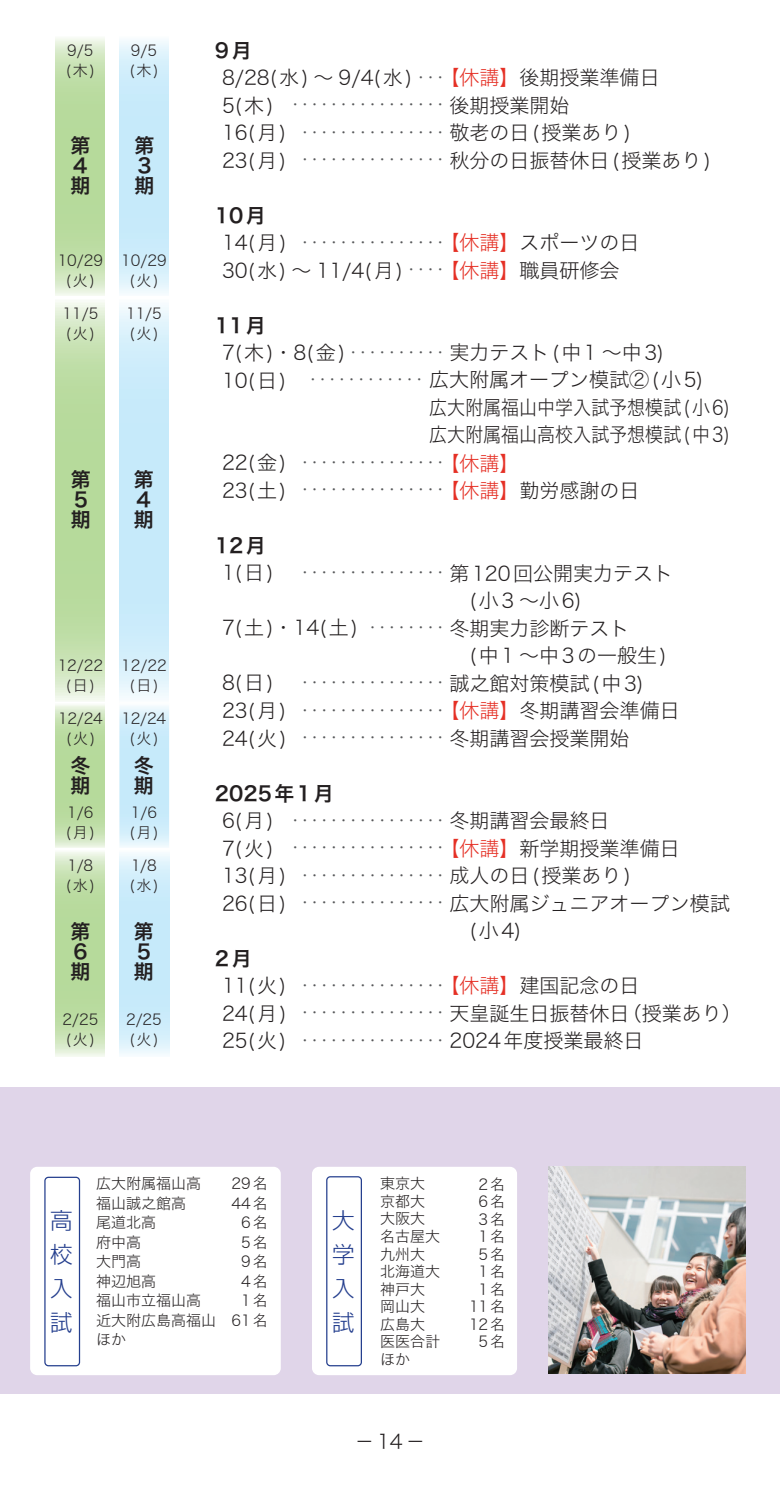
<style>
.page{position:relative;width:780px;height:1489px;background:#fff}
.page>*{position:absolute;margin:0;border:0;box-sizing:border-box;transform-origin:0 0}
.t1{font:22.5px/33.8px "A TTC Shin Go Light";color:#253f8e;text-align:justify}
.t2{font:20px/27.5px "Hira Kaku Std N W2";color:#231f20}
.t3{font:20px/20px "Hira Kaku Pro N W6";letter-spacing:.125em;color:#231f20}
.t4{font:20px/27.5px "Hira Kaku Std N W2";color:#e53025}
.t5{font:20px "Hira Kaku Std N W2";letter-spacing:.06em;color:#231f20}
.t6{font:20px "Hira Kaku Pro N W6";letter-spacing:.06em;color:#231f20}
.t7{font:15px/27.5px "Hira Kaku Std N W2";color:#57585a;text-align:right}
.t8{font:15px/20px "Hira Kaku Std N W2";color:#231f20}
.t9{font:15px/17.5px "Hira Kaku Std N W2";letter-spacing:.125em;color:#231f20;text-align:right}
.s1{color:#e53025}
.s2{color:#231f20}
</style>
<div class="page">
<div style="left:0;top:1086px;width:780px;height:307px;background:#e0d5e9"></div>
<div style="left:30px;top:1166px;width:251px;height:208px;background:#fff;border-radius:7px"></div>
<div style="left:44px;top:1176px;width:36px;height:190px;border:1px solid #253f8e;border-radius:4px"></div>
<div style="left:312px;top:1166px;width:205px;height:208px;background:#fff;border-radius:7px"></div>
<div style="left:326px;top:1176px;width:36px;height:190px;border:1px solid #253f8e;border-radius:4px"></div>
<svg style="left:56px;top:38px;width:49px;height:258px;background:#c0dea9"></svg>
<svg style="left:56px;top:302px;width:49px;height:399px;background:#c0dea9"></svg>
<svg style="left:56px;top:705px;width:49px;height:143px;background:#c0dea8"></svg>
<svg style="left:56px;top:852px;width:49px;height:204px;background:#c0dea9"></svg>
<svg style="left:120px;top:40px;width:49px;height:254px;background:#cdecfa"></svg>
<svg style="left:120px;top:305px;width:49px;height:393px;background:#cdecfa"></svg>
<svg style="left:119px;top:706px;width:50px;height:141px;background:#ceecfa"></svg>
<svg style="left:120px;top:853px;width:49px;height:202px;background:#cdecfa"></svg>
<img style="left:548px;top:1166px;width:197px;height:206px">
<p class="t8" style="left:66px;top:40px;width:31px">9/5 (木)</p>
<p class="t3" style="left:70px;top:135px;width:21px">第<br>４期</p>
<p class="t8" style="left:129px;top:40px;width:31px">9/5 (木)</p>
<p class="t3" style="left:134px;top:135px;width:21px">第<br>３期</p>
<p class="t8" style="left:58px;top:250px;width:47px;text-align:center">10/29 (火)</p>
<p class="t8" style="left:62px;top:302px;width:37px">11/5 (火)</p>
<p class="t8" style="left:121px;top:250px;width:47px;text-align:center">10/29 (火)</p>
<p class="t8" style="left:126px;top:302px;width:37px">11/5 (火)</p>
<p class="t3" style="left:71px;top:468px;width:21px">第<br>５期</p>
<p class="t3" style="left:134px;top:468px;width:21px">第<br>４期</p>
<p class="t8" style="left:58px;top:655px;width:47px;text-align:center">12/22 (日)</p>
<p class="t8" style="left:121px;top:655px;width:47px;text-align:center">12/22 (日)</p>
<p class="t8" style="left:58px;top:708px;width:46px;text-align:center">12/24 (火)</p>
<p class="t8" style="left:121px;top:708px;width:46px;text-align:center">12/24 (火)</p>
<p class="t3" style="left:70px;top:754px;width:21px">冬期</p>
<p class="t3" style="left:134px;top:754px;width:21px">冬期</p>
<p class="t8" style="left:66px;top:801px;width:31px">1/6 (月)</p>
<p class="t8" style="left:129px;top:801px;width:31px">1/6 (月)</p>
<p class="t8" style="left:66px;top:854px;width:31px">1/8 (水)</p>
<p class="t8" style="left:129px;top:854px;width:31px">1/8 (水)</p>
<p class="t3" style="left:70px;top:920px;width:21px">第<br>６期</p>
<p class="t3" style="left:134px;top:920px;width:21px">第<br>５期</p>
<p class="t8" style="left:62px;top:1009px;width:37px">2/25 (火)</p>
<p class="t8" style="left:126px;top:1009px;width:37px">2/25 (火)</p>
<p class="t3" style="left:215px;top:39px;width:38px">9月</p>
<p class="t2" style="left:222px;top:63px;width:192px">8/28(水) ～ 9/4(水)<br>5(木)<br>16(月)<br>23(月)</p>
<p class="t3" style="left:215px;top:204px;width:52px">10月</p>
<p class="t2" style="left:222px;top:228px;width:182px">14(月)<br>30(水) ～ 11/4(月)</p>
<p class="t3" style="left:215px;top:314px;width:52px">11月</p>
<p class="t2" style="left:222px;top:338px;width:125px">7(木)・8(金)<br>10(日)</p>
<p class="t2" style="left:449px;top:64px;width:263px;text-indent:-10px"><span class="s1">【休講】</span>後期授業準備日<br>後期授業開始<br>敬老の日(授業あり)<br>秋分の日振替休日(授業あり)</p>
<p class="t7" style="left:288px;top:63px;width:161px">・・・<br>・・・・・・・・・・・・・・・・・・・・・・・・・・・・・・・・・・・・・・・・・・・・・・</p>
<p class="t2" style="left:439px;top:229px;width:201px"><span class="s1">【休講】</span>スポーツの日<span class="s1">【休講】</span>職員研修会</p>
<p class="t7" style="left:297px;top:228px;width:152px">・・・・・・・・・・・・・・・・・・・</p>
<p class="t2" style="left:449px;top:339px;width:216px">実力テスト(中1 ～中3)</p>
<p class="t7" style="left:305px;top:338px;width:144px;text-align:left;text-indent:41px">・・・・・・・・・・・・・・・・・・・・・・</p>
<p class="t2" style="left:429px;top:365px;width:302px">広大附属オープン模試②(小5)<br>広大附属福山中学入試予想模試(小6)広大附属福山高校入試予想模試(中3)</p>
<p class="t2" style="left:222px;top:448px;width:66px">22(金)<br>23(土)</p>
<p class="t3" style="left:215px;top:534px;width:52px">12月</p>
<p class="t2" style="left:222px;top:558px;width:53px">1(日)</p>
<p class="t2" style="left:222px;top:613px;width:138px">7(土)・14(土)</p>
<p class="t2" style="left:222px;top:668px;width:66px">8(日)<br>23(月)<br>24(火)</p>
<p class="t6" style="left:215px;top:774px;width:120px">2025年1月</p>
<p class="t2" style="left:222px;top:806px;width:66px">6(月)<br>7(火)<br>13(月)<br>26(日)</p>
<p class="t3" style="left:215px;top:947px;width:38px">2月</p>
<p class="t2" style="left:222px;top:971px;width:66px;text-align:justify">11(火)<br>24(月)<br>25(火)</p>
<p class="t7" style="left:297px;top:448px;width:152px;text-align:left">・・・・・・・・・・・・・・・・・・・・・・・・・・・・・・</p>
<p class="t7" style="left:297px;top:558px;width:152px">・・・・・・・・・・・・・・・</p>
<p class="t7" style="left:365px;top:613px;width:84px">・・・・・・・・</p>
<p class="t7" style="left:297px;top:668px;width:152px;text-align:justify">・・・・・・・・・・・・・・・・・・・・・・・・・・・・・・・・・・・・・・・・・・・・・</p>
<p class="t7" style="left:288px;top:805px;width:161px">・・・・・・・・・・・・・・・・・・・・・・・・・・・・・・・・・・・・・・・・・・・・・・・・・・・・・・・・・・・・・・</p>
<p class="t7" style="left:297px;top:970px;width:152px;text-align:justify">・・・・・・・・・・・・・・・・・・・・・・・・・・・・・・・・・・・・・・・・・・・・・</p>
<p class="t4" style="left:439px;top:449px;width:201px">【休講】<br>【休講】<span class="s2">勤労感謝の日</span></p>
<p class="t2" style="left:449px;top:559px;width:225px">第120回公開実力テスト</p>
<p class="t2" style="left:449px;top:586px;width:133px">　(小3 ～小6)</p>
<p class="t2" style="left:449px;top:614px;width:181px">冬期実力診断テスト</p>
<p class="t5" style="left:449px;top:640px;width:218px">　(中1 ～中3の一般生)</p>
<p class="t2" style="left:449px;top:669px;width:196px">誠之館対策模試(中3)</p>
<p class="t2" style="left:439px;top:696px;width:242px"><span class="s1">【休講】</span>冬期講習会準備日</p>
<p class="t2" style="left:449px;top:724px;width:181px">冬期講習会授業開始</p>
<p class="t2" style="left:449px;top:806px;width:161px">冬期講習会最終日</p>
<p class="t2" style="left:439px;top:834px;width:242px"><span class="s1">【休講】</span>新学期授業準備日</p>
<p class="t2" style="left:449px;top:861px;width:183px">成人の日(授業あり)</p>
<p class="t2" style="left:449px;top:889px;width:282px">広大附属ジュニアオープン模試</p>
<p class="t2" style="left:449px;top:916px;width:73px">　(小4)</p>
<p class="t2" style="left:449px;top:971px;width:294px;text-indent:-10px"><span class="s1">【休講】</span>建国記念の日<br>天皇誕生日振替休日（授業あり）<br>2024年度授業最終日</p>
<p class="t1" style="left:50px;top:1201px;width:23px">高校入試</p>
<p class="t8" style="left:96px;top:1173px;width:121px">広大附属福山高福山誠之館高<br>尾道北高<br>府中高<br>大門高<br>神辺旭高<br>福山市立福山高近大附広島高福山ほか</p>
<p class="t9" style="left:231px;top:1173px;width:38px;line-height:19.5px">29名<br>44名<br>6名<br>5名<br>9名<br>4名<br>1名<br>61名</p>
<p class="t1" style="left:332px;top:1201px;width:23px">大学入試</p>
<p class="t8" style="left:380px;top:1174px;width:61px;line-height:17.5px">東京大京都大大阪大名古屋大九州大北海道大神戸大岡山大広島大医医合計ほか</p>
<p class="t9" style="left:469px;top:1174px;width:38px">2名<br>6名<br>3名<br>1名<br>5名<br>1名<br>1名<br>11名<br>12名<br>5名</p>
<p class="t2" style="left:354px;top:1426px;width:72px">－14－</p>
</div>
